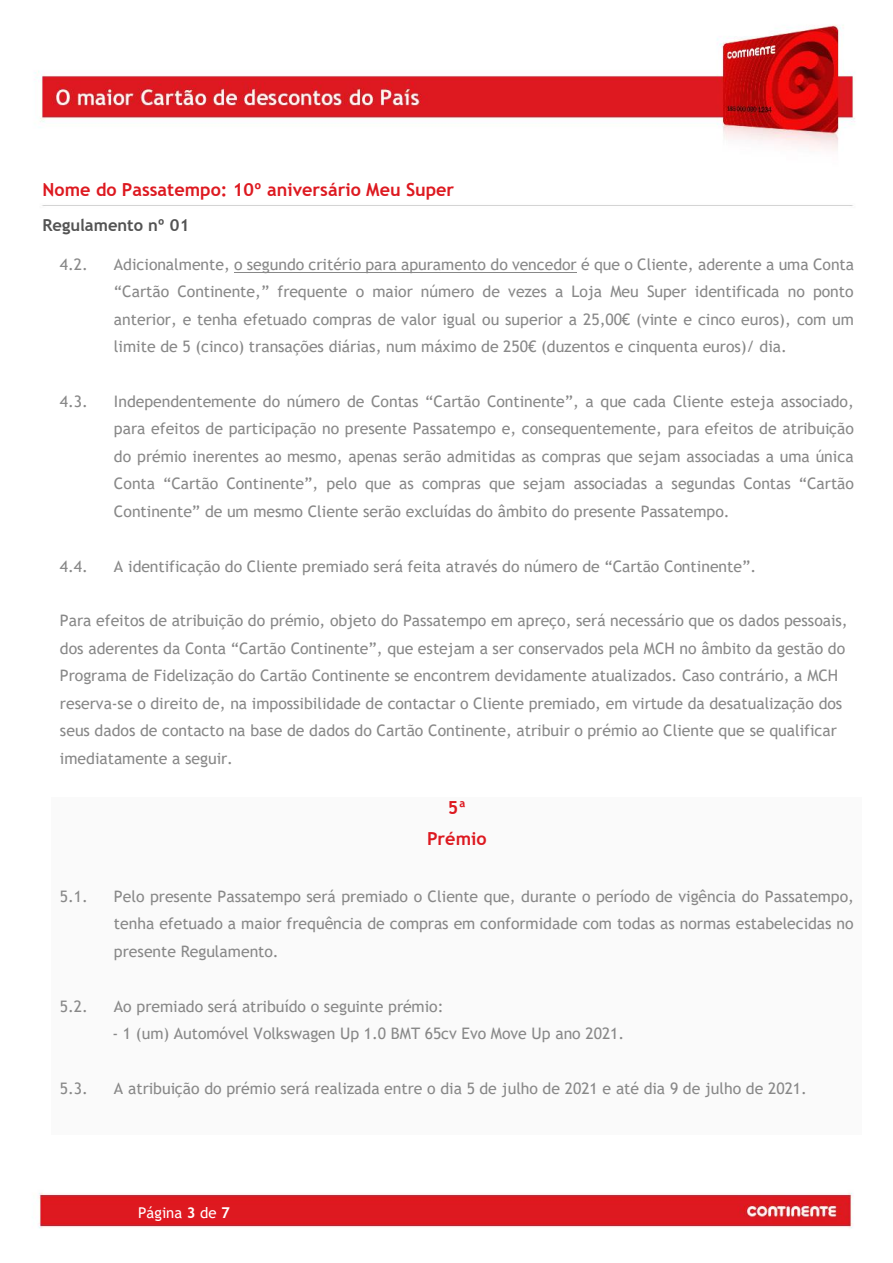
<style>
.page{position:relative;width:893px;height:1263px;background:#fff}
.page>*{position:absolute;margin:0;border:0;box-sizing:border-box;transform-origin:0 0}
.t1{font:700 18px "Trebuchet MS";color:#dd1920}
.t2{font:700 16.5px "Trebuchet MS";color:#535353}
.t3{font:15.9px/27.5px "Trebuchet MS";color:#888;text-align:justify}
.t4{font:15px "Trebuchet MS";color:#fff}
.s1{font-weight:700}
</style>
<div class="page">
<img style="left:38px;top:1192px;width:815px;height:37px">
<img style="left:34px;top:24px;width:821px;height:182px">
<hr style="left:234px;top:272px;width:343px;height:1px;background:#888">
<div style="left:60px;top:797px;width:794px;height:31px;background:#fafafa"></div>
<div style="left:60px;top:828px;width:794px;height:32px;background:#fafafa"></div>
<div style="left:60px;top:860px;width:794px;height:27px;background:#fafafa"></div>
<div style="left:60px;top:887px;width:794px;height:28px;background:#fafafa"></div>
<div style="left:60px;top:915px;width:794px;height:27px;background:#fafafa"></div>
<div style="left:60px;top:942px;width:794px;height:27px;background:#fafafa"></div>
<div style="left:60px;top:969px;width:794px;height:28px;background:#fafafa"></div>
<div style="left:60px;top:997px;width:794px;height:27px;background:#fafafa"></div>
<div style="left:60px;top:1024px;width:794px;height:28px;background:#fafafa"></div>
<div style="left:60px;top:1052px;width:794px;height:27px;background:#fafafa"></div>
<div style="left:60px;top:1079px;width:794px;height:28px;background:#fafafa"></div>
<div style="left:60px;top:1107px;width:794px;height:27px;background:#fafafa"></div>
<p class="t1" style="left:42px;top:179px;width:413px">Nome do Passatempo: 10º aniversário Meu Super</p>
<p class="t2" style="left:42px;top:215px;width:148px">Regulamento nº 01</p>
<p class="t3" style="left:60px;top:250px;width:30px">4.2.</p>
<p class="t3" style="left:114px;top:250px;width:742px">Adicionalmente, o segundo critério para apuramento do vencedor é que o Cliente, aderente a uma Conta “Cartão Continente,” frequente o maior número de vezes a Loja Meu Super identificada no ponto anterior, e tenha efetuado compras de valor igual ou superior a 25,00€ (vinte e cinco euros), com um limite de 5 (cinco) transações diárias, num máximo de 250€ (duzentos e cinquenta euros)/ dia.</p>
<p class="t3" style="left:60px;top:387px;width:30px">4.3.</p>
<p class="t3" style="left:114px;top:387px;width:742px">Independentemente do número de Contas “Cartão Continente”, a que cada Cliente esteja associado, para efeitos de participação no presente Passatempo e, consequentemente, para efeitos de atribuição do prémio inerentes ao mesmo, apenas serão admitidas as compras que sejam associadas a uma única Conta “Cartão Continente”, pelo que as compras que sejam associadas a segundas Contas “Cartão Continente” de um mesmo Cliente serão excluídas do âmbito do presente Passatempo.</p>
<p class="t3" style="left:60px;top:552px;width:30px">4.4.</p>
<p class="t3" style="left:114px;top:552px;width:644px">A identificação do Cliente premiado será feita através do número de “Cartão Continente”.</p>
<p class="t3" style="left:60px;top:607px;width:789px;text-align:left">Para efeitos de atribuição do prémio, objeto do Passatempo em apreço, será necessário que os dados pessoais, dos aderentes da Conta “Cartão Continente”, que estejam a ser conservados pela MCH no âmbito da gestão do Programa de Fidelização do Cartão Continente se encontrem devidamente atualizados. Caso contrário, a MCH reserva-se o direito de, na impossibilidade de contactar o Cliente premiado, em virtude da desatualização dos seus dados de contacto na base de dados do Cartão Continente, atribuir o prémio ao Cliente que se qualificar imediatamente a seguir.</p>
<p class="t1" style="left:448px;top:797px;width:20px">5ª</p>
<p class="t1" style="left:427px;top:828px;width:61px">Prémio</p>
<p class="t3" style="left:60px;top:882px;width:30px">5.1.</p>
<p class="t3" style="left:114px;top:882px;width:741px">Pelo presente Passatempo será premiado o Cliente que, durante o período de vigência do Passatempo, tenha efetuado a maior frequência de compras em conformidade com todas as normas estabelecidas no presente Regulamento.</p>
<p class="t3" style="left:60px;top:992px;width:30px">5.2.</p>
<p class="t3" style="left:114px;top:992px;width:331px">Ao premiado será atribuído o seguinte prémio:</p>
<p class="t3" style="left:112px;top:1020px;width:513px">- 1 (um) Automóvel Volkswagen Up 1.0 BMT 65cv Evo Move Up ano 2021.</p>
<p class="t3" style="left:60px;top:1074px;width:30px">5.3.</p>
<p class="t3" style="left:114px;top:1074px;width:695px">A atribuição do prémio será realizada entre o dia 5 de julho de 2021 e até dia 9 de julho de 2021.</p>
<p class="t4" style="left:138px;top:1204px;width:93px">Página <span class="s1">3</span> de <span class="s1">7</span></p>
</div>
